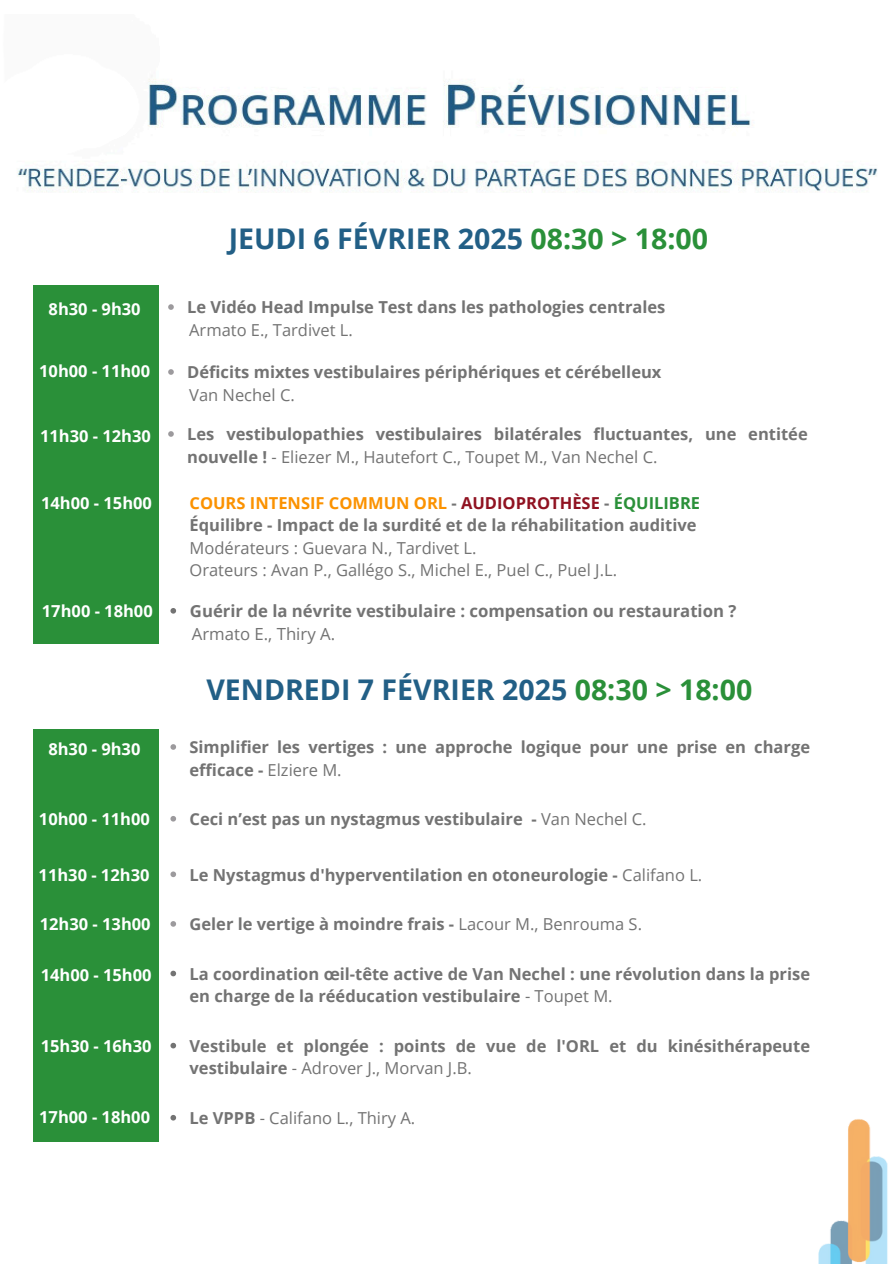
<style>
.page{position:relative;width:894px;height:1264px;background:#fff}
.page>*{position:absolute;margin:0;border:0;box-sizing:border-box;transform-origin:0 0}
.t1{font:700 28.5px "Open Sans";color:#225f86}
.t2{font:700 16.65px "Open Sans";color:#737373}
.t3{font:16.65px "Open Sans";color:#737373}
.t4{font:700 16.5px/22.5px "Open Sans";color:#737373}
.t5{font:16.5px "Open Sans";color:#737373}
.t6{font:700 16.5px "Open Sans";color:#fff}
.t7{font:700 16.5px "Open Sans";color:#fb9201}
.s1{color:#2a9039}
.s2{font-weight:400}
.s3{color:#737373}
.s4{color:#901221}
.s5{font-weight:700}
</style>
<div class="page">
<img style="left:17px;top:79px;width:860px;height:114px">
<div style="left:33px;top:285px;width:126px;height:358px;background:#2a9039"></div>
<img style="left:818px;top:1119px;width:70px;height:144px">
<svg style="left:168px;top:304px;width:6px;height:6px"></svg>
<svg style="left:168px;top:369px;width:6px;height:6px"></svg>
<svg style="left:168px;top:431px;width:6px;height:6px"></svg>
<svg style="left:170px;top:608px;width:6px;height:5px"></svg>
<div style="left:33px;top:729px;width:126px;height:412px;background:#2a9039"></div>
<svg style="left:170px;top:970px;width:6px;height:6px"></svg>
<svg style="left:170px;top:1042px;width:6px;height:6px"></svg>
<svg style="left:170px;top:1115px;width:6px;height:5px"></svg>
<svg style="left:170px;top:744px;width:6px;height:5px"></svg>
<svg style="left:170px;top:816px;width:6px;height:5px"></svg>
<svg style="left:170px;top:871px;width:6px;height:6px"></svg>
<svg style="left:170px;top:921px;width:6px;height:5px"></svg>
<h1 class="t6" style="left:49px;top:297px;width:94px">8h30 - 9h30</h1>
<h2 class="t6" style="left:39px;top:359px;width:112px">10h00 - 11h00</h2>
<h2 class="t6" style="left:40px;top:424px;width:112px">11h30 - 12h30</h2>
<p class="t1" style="left:228px;top:219px;width:480px">JEUDI 6 FÉVRIER 2025 <span class="s1">08:30 &gt; 18:00</span></p>
<h2 class="t4" style="left:187px;top:295px;width:479px">Le Vidéo Head Impulse Test dans les pathologies centrales</h2>
<h2 class="t5" style="left:189px;top:318px;width:165px">Armato E., Tardivet L.</h2>
<p class="t4" style="left:187px;top:360px;width:475px">Déficits mixtes vestibulaires périphériques et cérébelleux</p>
<p class="t5" style="left:189px;top:383px;width:107px">Van Nechel C.</p>
<p class="t4" style="left:187px;top:422px;width:622px">Les vestibulopathies vestibulaires bilatérales fluctuantes, une entitée nouvelle ! <span class="s2">- Eliezer M., Hautefort C., Toupet M., Van Nechel C.</span></p>
<p class="t6" style="left:41px;top:491px;width:112px">14h00 - 15h00</p>
<p class="t7" style="left:189px;top:491px;width:512px">COURS INTENSIF COMMUN ORL <span class="s3">-</span> <span class="s4">AUDIOPROTHÈSE</span> <span class="s3">-</span> <span class="s1">ÉQUILIBRE</span></p>
<p class="t4" style="left:189px;top:513px;width:508px">Équilibre - Impact de la surdité et de la réhabilitation auditive</p>
<p class="t5" style="left:189px;top:536px;width:288px">Modérateurs : Guevara N., Tardivet L.</p>
<p class="t5" style="left:189px;top:559px;width:429px">Orateurs : Avan P., Gallégo S., Michel E., Puel C., Puel J.L.</p>
<h2 class="t6" style="left:42px;top:599px;width:112px">17h00 - 18h00</h2>
<h2 class="t6" style="left:48px;top:737px;width:94px">8h30 - 9h30</h2>
<p class="t6" style="left:39px;top:807px;width:112px">10h00 - 11h00</p>
<p class="t6" style="left:39px;top:862px;width:112px">11h30 - 12h30</p>
<p class="t2" style="left:190px;top:599px;width:548px">Guérir de la névrite vestibulaire : compensation ou restauration ?</p>
<p class="t3" style="left:192px;top:621px;width:145px">Armato E., Thiry A.</p>
<h1 class="t1" style="left:206px;top:669px;width:547px">VENDREDI 7 FÉVRIER 2025 <span class="s1">08:30 &gt; 18:00</span></h1>
<p class="t4" style="left:189px;top:735px;width:622px">Simplifier les vertiges : une approche logique pour une prise en charge efficace - <span class="s2">Elziere M.</span></p>
<p class="t4" style="left:189px;top:807px;width:458px">Ceci n’est pas un nystagmus vestibulaire - <span class="s2">Van Nechel C.</span></p>
<p class="t4" style="left:189px;top:862px;width:514px">Le Nystagmus d'hyperventilation en otoneurologie - <span class="s2">Califano L.</span></p>
<p class="t6" style="left:40px;top:912px;width:112px">12h30 - 13h00</p>
<p class="t4" style="left:189px;top:912px;width:454px">Geler le vertige à moindre frais - <span class="s2">Lacour M., Benrouma S.</span></p>
<h2 class="t6" style="left:41px;top:963px;width:112px">14h00 - 15h00</h2>
<h2 class="t6" style="left:41px;top:1034px;width:112px">15h30 - 16h30</h2>
<h2 class="t6" style="left:39px;top:1104px;width:112px">17h00 - 18h00</h2>
<h2 class="t4" style="left:189px;top:962px;width:622px">La coordination œil-tête active de Van Nechel : une révolution dans la prise en charge de la rééducation vestibulaire <span class="s2">- Toupet M.</span></h2>
<h2 class="t4" style="left:189px;top:1034px;width:622px">Vestibule et plongée : points de vue de l'ORL et du kinésithérapeute vestibulaire <span class="s2">- Adrover J., Morvan J.B.</span></h2>
<h2 class="t5" style="left:189px;top:1106px;width:227px"><span class="s5">Le VPPB</span> - Califano L., Thiry A.</h2>
</div>
